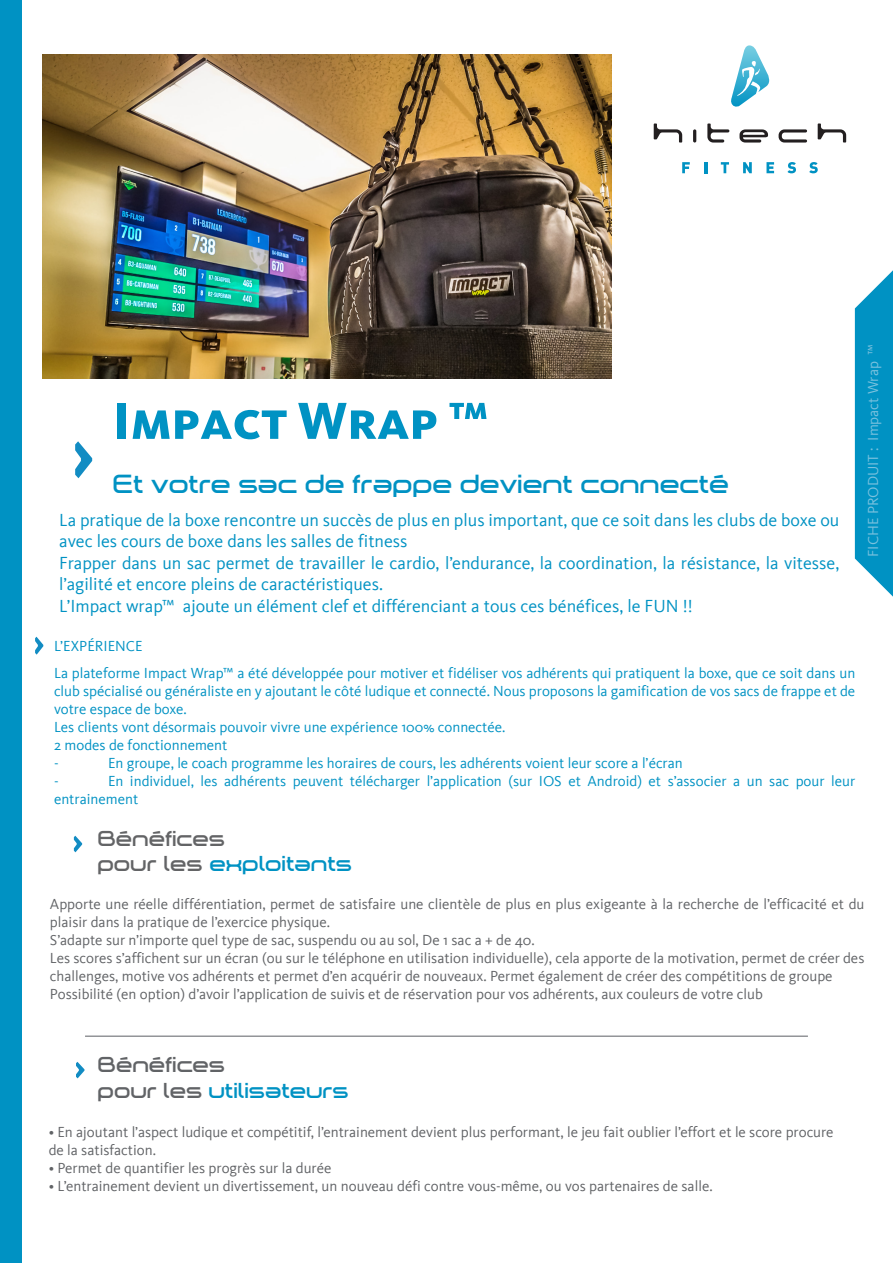
<style>
.page{position:relative;width:893px;height:1263px;background:#fff}
.page>*{position:absolute;margin:0;border:0;box-sizing:border-box;transform-origin:0 0}
.ParaStyle06-Interlig{font:54px "Kievit Extrabold SC";color:#0092c3}
.ParaStyle06-Interlig-2{font:25.5px "Dekers Bold";color:#0092c3}
.ParaStyle01-Interlig{font:21px "Dekers Bold";color:#0092c3}
.ParaStyle01-Interlig-2{font:21px "Dekers Bold";color:#636466}
.ParaStyle01-Interlig-3{font:21px "Dekers Bold";color:#616366}
.ParaStyle01-Interlig-4{font:18px/21.6px "Kievit";color:#0092c3}
.t1{font:15px/18px "Kievit";color:#616366}
.ParaStyle01-Interlig-5{font:15px/18px "Kievit";color:#0092c3;text-align:justify}
.ParaStyle01-Interlig-6{font:15px "Kievit";color:#7ac1de}
.s1{color:#636466}
.s2{color:#616366}
</style>
<div class="page">
<svg style="left:855px;top:270px;width:38px;height:327px;background:#1d9ec9"></svg>
<svg style="left:75px;top:441px;width:17px;height:37px"></svg>
<div style="left:0;top:0;width:21px;height:1263px;background:#0092c3"></div>
<svg style="left:654px;top:124px;width:153px;height:19px"></svg>
<svg style="left:818px;top:123px;width:28px;height:20px"></svg>
<svg style="left:731px;top:45px;width:39px;height:62px"></svg>
<svg style="left:682px;top:162px;width:8px;height:11px"></svg>
<svg style="left:704px;top:162px;width:3px;height:11px"></svg>
<svg style="left:721px;top:162px;width:8px;height:11px"></svg>
<svg style="left:743px;top:162px;width:9px;height:11px"></svg>
<svg style="left:766px;top:162px;width:8px;height:11px"></svg>
<svg style="left:787px;top:162px;width:9px;height:11px"></svg>
<svg style="left:809px;top:162px;width:9px;height:11px"></svg>
<svg style="left:35px;top:637px;width:8px;height:18px"></svg>
<img style="left:42px;top:54px;width:570px;height:324px">
<svg style="left:74px;top:836px;width:8px;height:16px"></svg>
<svg style="left:76px;top:1062px;width:8px;height:16px"></svg>
<hr style="left:85px;top:1035px;width:723px;height:2px;background:#939598">
<p class="ParaStyle06-Interlig" style="left:112px;top:389px;width:377px">Impact Wrap ™</p>
<p class="ParaStyle06-Interlig-2" style="left:112px;top:469px;width:618px">Et votre sac de frappe devient connecté</p>
<p class="ParaStyle01-Interlig-4" style="left:59px;top:509px;width:781px">La pratique de la boxe rencontre un succès de plus en plus important, que ce soit dans les clubs de boxe ou avec les cours de boxe dans les salles de fitness</p>
<p class="ParaStyle01-Interlig-4" style="left:59px;top:552px;width:782px">Frapper dans un sac permet de travailler le cardio, l’endurance, la coordination, la résistance, la vitesse, l’agilité et encore pleins de caractéristiques.</p>
<p class="ParaStyle01-Interlig-4" style="left:59px;top:595px;width:635px">L’Impact wrap™ ajoute un élément clef et différenciant a tous ces bénéfices, le FUN !!</p>
<p class="ParaStyle01-Interlig-5" style="left:54px;top:637px;width:90px">L’EXPÉRIENCE</p>
<p class="ParaStyle01-Interlig-5" style="left:54px;top:664px;width:803px">La plateforme Impact Wrap™ a été développée pour motiver et fidéliser vos adhérents qui pratiquent la boxe, que ce soit dans un club spécialisé ou généraliste en y ajoutant le côté ludique et connecté. Nous proposons la gamification de vos sacs de frappe et de votre espace de boxe.</p>
<p class="ParaStyle01-Interlig-5" style="left:54px;top:718px;width:453px">Les clients vont désormais pouvoir vivre une expérience 100% connectée.</p>
<p class="ParaStyle01-Interlig-5" style="left:54px;top:736px;width:175px">2 modes de fonctionnement</p>
<p class="ParaStyle01-Interlig-5" style="left:54px;top:754px;width:6px">-</p>
<p class="ParaStyle01-Interlig-5" style="left:108px;top:754px;width:576px">En groupe, le coach programme les horaires de cours, les adhérents voient leur score a l’écran</p>
<p class="ParaStyle01-Interlig-5" style="left:54px;top:772px;width:6px">-</p>
<p class="ParaStyle01-Interlig-5" style="left:54px;top:772px;width:803px;text-indent:54px">En individuel, les adhérents peuvent télécharger l’application (sur IOS et Android) et s’associer a un sac pour leur entrainement</p>
<p class="ParaStyle01-Interlig-6" style="left:865px;top:557px;width:215px;rotate:-90deg">FICHE PRODUIT : Impact Wrap ™</p>
<p class="ParaStyle01-Interlig-2" style="left:97px;top:827px;width:129px">Bénéfices</p>
<p class="ParaStyle01-Interlig" style="left:97px;top:852px;width:256px"><span class="s1">pour les</span> exploitants</p>
<p class="t1" style="left:50px;top:895px;width:816px">Apporte une réelle différentiation, permet de satisfaire une clientèle de plus en plus exigeante à la recherche de l’efficacité et du plaisir dans la pratique de l’exercice physique.</p>
<p class="t1" style="left:50px;top:931px;width:486px">S’adapte sur n’importe quel type de sac, suspendu ou au sol, De 1 sac a + de 40.</p>
<p class="t1" style="left:50px;top:949px;width:816px">Les scores s’affichent sur un écran (ou sur le téléphone en utilisation individuelle), cela apporte de la motivation, permet de créer des challenges, motive vos adhérents et permet d’en acquérir de nouveaux. Permet également de créer des compétitions de groupe</p>
<p class="t1" style="left:50px;top:985px;width:714px">Possibilité (en option) d’avoir l’application de suivis et de réservation pour vos adhérents, aux couleurs de votre club</p>
<p class="ParaStyle01-Interlig-3" style="left:98px;top:1053px;width:129px">Bénéfices</p>
<p class="ParaStyle01-Interlig" style="left:98px;top:1078px;width:253px"><span class="s2">pour les</span> utilisateurs</p>
<p class="t1" style="left:49px;top:1123px;width:786px">• En ajoutant l’aspect ludique et compétitif, l’entrainement devient plus performant, le jeu fait oublier l’effort et le score procure de la satisfaction.</p>
<p class="t1" style="left:49px;top:1159px;width:284px">• Permet de quantifier les progrès sur la durée</p>
<p class="t1" style="left:49px;top:1177px;width:665px">• L’entrainement devient un divertissement, un nouveau défi contre vous-même, ou vos partenaires de salle.</p>
</div>
